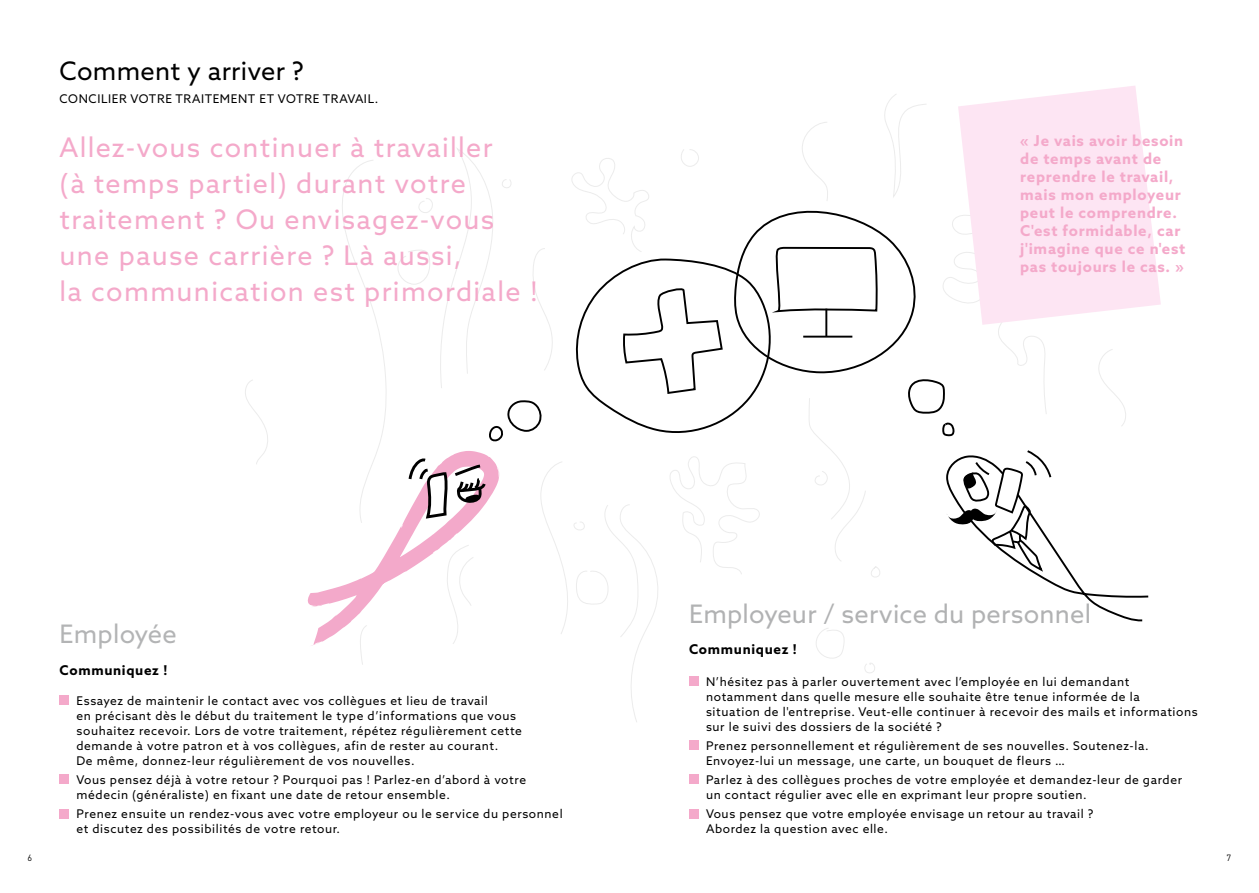
<style>
.page{position:relative;width:1259px;height:893px;background:#fff}
.page>*{position:absolute;margin:0;border:0;box-sizing:border-box;transform-origin:0 0}
.t1{font:27px/36px "Azo Sans";letter-spacing:.05em;color:#f4a9ca}
.t2{font:25.5px "Azo Sans";letter-spacing:.01em;color:#b1b2b3}
.t3{font:25.5px "Azo Sans";letter-spacing:.01em;color:#000}
.t4{font:25.5px "Azo Sans";letter-spacing:.01em;color:#b3b4b5}
.t5{font:700 15px/18px "Azo Sans";letter-spacing:.05em;color:#f4a9ca}
.t6{font:700 13.5px "Azo Sans";letter-spacing:.05em;color:#000}
.t7{font:12px/15px "Azo Sans";letter-spacing:.05em;color:#000}
.t8{font:9px "DINOT";color:#000}
</style>
<div class="page">
<svg style="left:245px;top:380px;width:23px;height:84px"></svg>
<svg style="left:307px;top:94px;width:842px;height:628px"></svg>
<div style="left:60px;top:695px;width:9px;height:10px;background:#f4a9ca"></div>
<div style="left:60px;top:774px;width:9px;height:10px;background:#f4a9ca"></div>
<div style="left:60px;top:809px;width:9px;height:9px;background:#f4a9ca"></div>
<div style="left:689px;top:676px;width:10px;height:10px;background:#f4a9ca"></div>
<div style="left:689px;top:740px;width:10px;height:10px;background:#f4a9ca"></div>
<div style="left:689px;top:774px;width:10px;height:10px;background:#f4a9ca"></div>
<div style="left:689px;top:809px;width:10px;height:9px;background:#f4a9ca"></div>
<svg style="left:958px;top:86px;width:202px;height:239px;fill:#fde5f3"></svg>
<h2 class="t3" style="left:60px;top:54px;width:246px">Comment y arriver ?</h2>
<p class="t7" style="left:60px;top:91px;width:320px">CONCILIER VOTRE TRAITEMENT ET VOTRE TRAVAIL.</p>
<h1 class="t1" style="left:60px;top:129px;width:480px">Allez-vous continuer à travailler<br>(à temps partiel) durant votre traitement ? Ou envisagez-vous une pause carrière ? Là aussi,<br>la communication est primordiale !</h1>
<h2 class="t4" style="left:60px;top:618px;width:119px">Employée</h2>
<p class="t6" style="left:60px;top:661px;width:109px">Communiquez !</p>
<p class="t7" style="left:76px;top:693px;width:447px">Essayez de maintenir le contact avec vos collègues et lieu de travail<br>en précisant dès le début du traitement le type d’informations que vous souhaitez recevoir. Lors de votre traitement, répétez régulièrement cette demande à votre patron et à vos collègues, afin de rester au courant.<br>De même, donnez-leur régulièrement de vos nouvelles.</p>
<p class="t7" style="left:77px;top:772px;width:451px">Vous pensez déjà à votre retour ? Pourquoi pas ! Parlez-en d’abord à votre médecin (généraliste) en fixant une date de retour ensemble.</p>
<p class="t7" style="left:77px;top:806px;width:487px">Prenez ensuite un rendez-vous avec votre employeur ou le service du personnel et discutez des possibilités de votre retour.</p>
<p class="t5" style="left:1020px;top:131px;width:167px">« Je vais avoir besoin de temps avant de reprendre le travail, mais mon employeur peut le comprendre.<br>C'est formidable, car j'imagine que ce n'est pas toujours le cas. »</p>
<h2 class="t2" style="left:689px;top:597px;width:404px">Employeur / service du personnel</h2>
<p class="t6" style="left:689px;top:640px;width:109px">Communiquez !</p>
<p class="t7" style="left:706px;top:674px;width:493px">N’hésitez pas à parler ouvertement avec l’employée en lui demandant notamment dans quelle mesure elle souhaite être tenue informée de la<br>situation de l'entreprise. Veut-elle continuer à recevoir des mails et informations sur le suivi des dossiers de la société ?</p>
<p class="t7" style="left:706px;top:738px;width:444px">Prenez personnellement et régulièrement de ses nouvelles. Soutenez-la.<br>Envoyez-lui un message, une carte, un bouquet de fleurs …</p>
<p class="t7" style="left:706px;top:772px;width:477px">Parlez à des collègues proches de votre employée et demandez-leur de garder un contact régulier avec elle en exprimant leur propre soutien.</p>
<p class="t7" style="left:706px;top:806px;width:389px">Vous pensez que votre employée envisage un retour au travail ?<br>Abordez la question avec elle.</p>
<p class="t8" style="left:28px;top:852px;width:6px">6</p>
<p class="t8" style="left:1226px;top:852px;width:6px">7</p>
</div>
